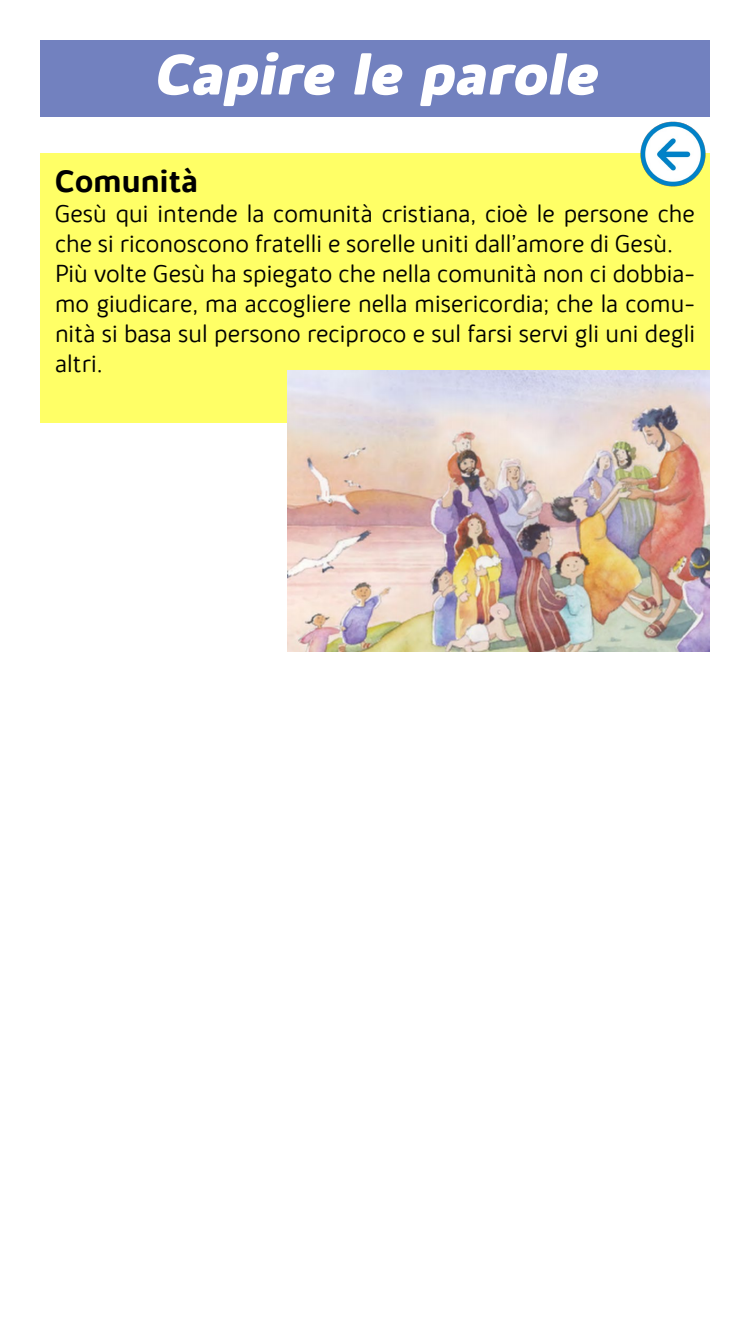
<style>
.page{position:relative;width:750px;height:1334px;background:#fff}
.page>*{position:absolute;margin:0;border:0;box-sizing:border-box;transform-origin:0 0}
.t1{font:italic 700 expanded 58.1px "Kabrio Alternate";color:#fff}
.t2{font:700 32px "Kabrio Alternate";color:#000}
.t3{font:300 25px/30px "Kabrio Alternate";color:#000}
</style>
<div class="page">
<div style="left:40px;top:153px;width:670px;height:270px;background:#ff6"></div>
<div style="left:40px;top:40px;width:670px;height:77px;background:#7281bf"></div>
<img style="left:640px;top:121px;width:66px;height:66px">
<img style="left:287px;top:370px;width:423px;height:282px">
<h1 class="t1" style="left:153px;top:37px;width:445px">Capire le parole</h1>
<p class="t2" style="left:55px;top:161px;width:145px">Comunità</p>
<p class="t3" style="left:55px;top:199px;width:642px">Gesù qui intende la comunità cristiana, cioè le persone che che si riconoscono fratelli e sorelle uniti dall’amore di Gesù.<br>Più volte Gesù ha spiegato che nella comunità non ci dobbia&shy;mo giudicare, ma accogliere nella misericordia; che la comu&shy;nità si basa sul persono reciproco e sul farsi servi gli uni degli altri.</p>
</div>
